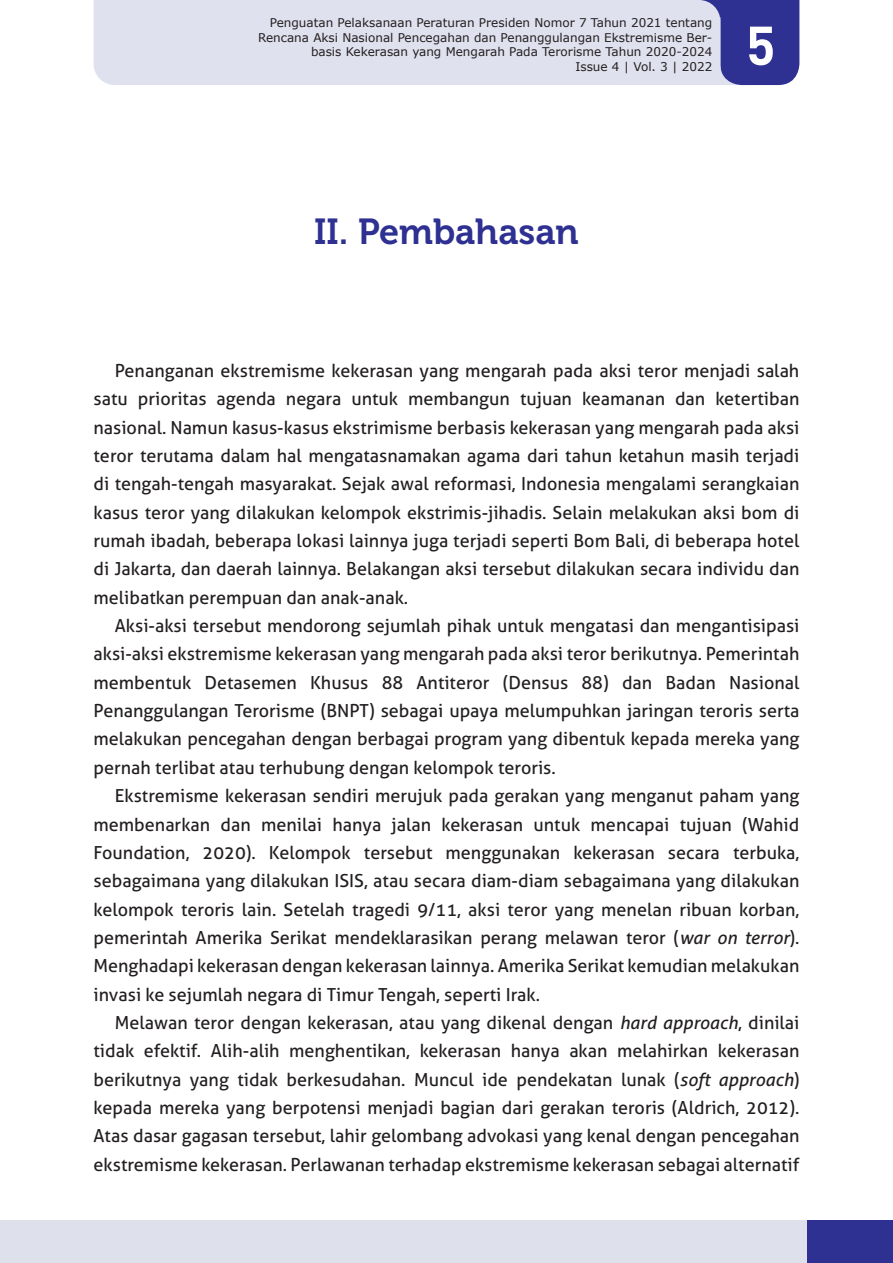
<style>
.page{position:relative;width:893px;height:1263px;background:#fff}
.page>*{position:absolute;margin:0;border:0;box-sizing:border-box;transform-origin:0 0}
.t1{font:700 54px "DINOT";color:#fff}
.JUDUL{font:36px "Museo 700";color:#2e3092}
.ISI{font:18px/28.3px "Aller";color:#231f20;text-align:justify}
.t2{font:12px/14.4px "Verdana";color:#231f20;text-align:right}
.s1{font-style:italic}
</style>
<div class="page">
<div style="left:720px;top:0;width:79px;height:85px;background:#2e3092"></div>
<div style="left:613px;top:0;width:137px;height:17px;background:#2e3092"></div>
<div style="left:94px;top:0;width:626px;height:85px;background:#e0e1ee"></div>
<div style="left:0;top:1220px;width:893px;height:43px;background:#dee1ec"></div>
<div style="left:808px;top:1220px;width:85px;height:43px;background:#2e3092"></div>
<p class="t2" style="left:258px;top:16px;width:456px">Penguatan Pelaksanaan Peraturan Presiden Nomor 7 Tahun 2021 tentang Rencana Aksi Nasional Pencegahan dan Penanggulangan Ekstremisme Ber&shy;basis Kekerasan yang Mengarah Pada Terorisme Tahun 2020-2024<br>Issue 4 | Vol. 3 | 2022</p>
<h1 class="t1" style="left:746px;top:9px;width:39px">55</h1>
<p class="JUDUL" style="left:314px;top:211px;width:266px">II. Pembahasan</p>
<p class="ISI" style="left:94px;top:356px;width:707px;text-indent:21px">Penanganan ekstremisme kekerasan yang mengarah pada aksi teror menjadi salah satu prioritas agenda negara untuk membangun tujuan keamanan dan ketertiban nasional. Namun kasus-kasus ekstrimisme berbasis kekerasan yang mengarah pada aksi teror terutama dalam hal mengatasnamakan agama dari tahun ketahun masih terjadi di tengah-tengah masyarakat. Sejak awal reformasi, Indonesia mengalami serangkaian kasus teror yang dilakukan kelompok ekstrimis-jihadis. Selain melakukan aksi bom di rumah ibadah, beberapa lokasi lainnya juga terjadi seperti Bom Bali, di beberapa hotel di Jakarta, dan daerah lainnya. Belakangan aksi tersebut dilakukan secara individu dan melibatkan perempuan dan anak-anak.</p>
<p class="ISI" style="left:94px;top:611px;width:707px;text-indent:21px">Aksi-aksi tersebut mendorong sejumlah pihak untuk mengatasi dan mengantisipasi aksi-aksi ekstremisme kekerasan yang mengarah pada aksi teror berikutnya. Pemerintah membentuk Detasemen Khusus 88 Antiteror (Densus 88) dan Badan Nasional Penanggulangan Terorisme (BNPT) sebagai upaya melumpuhkan jaringan teroris serta melakukan pencegahan dengan berbagai program yang dibentuk kepada mereka yang pernah terlibat atau terhubung dengan kelompok teroris.</p>
<p class="ISI" style="left:94px;top:781px;width:707px;text-indent:21px">Ekstremisme kekerasan sendiri merujuk pada gerakan yang menganut paham yang membenarkan dan menilai hanya jalan kekerasan untuk mencapai tujuan (Wahid Foundation, 2020). Kelompok tersebut menggunakan kekerasan secara terbuka, sebagaimana yang dilakukan ISIS, atau secara diam-diam sebagaimana yang dilakukan kelompok teroris lain. Setelah tragedi 9/11, aksi teror yang menelan ribuan korban, pemerintah Amerika Serikat mendeklarasikan perang melawan teror (<span class="s1">war on terror</span>).<br>Menghadapi kekerasan dengan kekerasan lainnya. Amerika Serikat kemudian melakukan invasi ke sejumlah negara di Timur Tengah, seperti Irak.</p>
<p class="ISI" style="left:94px;top:1008px;width:707px;text-indent:21px">Melawan teror dengan kekerasan, atau yang dikenal dengan <span class="s1">hard approach</span>, dinilai tidak efektif. Alih-alih menghentikan, kekerasan hanya akan melahirkan kekerasan berikutnya yang tidak berkesudahan. Muncul ide pendekatan lunak (<span class="s1">soft approach</span>) kepada mereka yang berpotensi menjadi bagian dari gerakan teroris (Aldrich, 2012).<br>Atas dasar gagasan tersebut, lahir gelombang advokasi yang kenal dengan pencegahan ekstremisme kekerasan. Perlawanan terhadap ekstremisme kekerasan sebagai alternatif</p>
</div>
